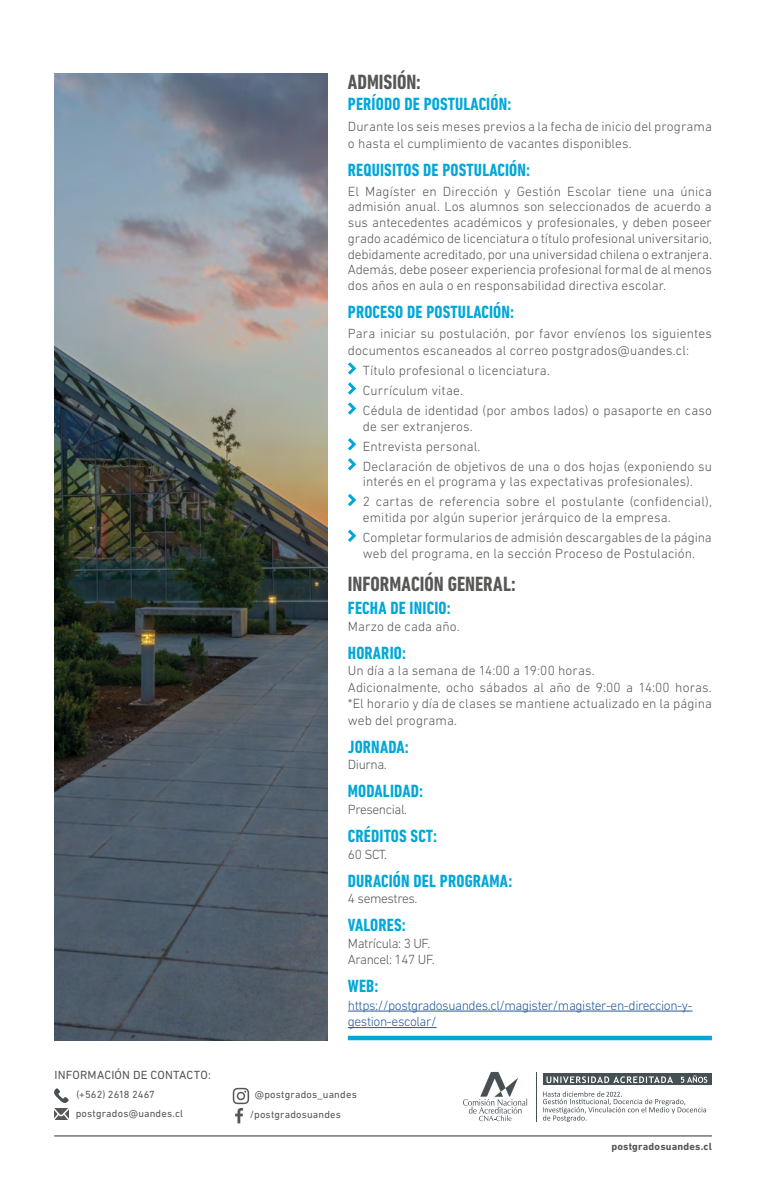
<style>
.page{position:relative;width:766px;height:1191px;background:#fff}
.page>*{position:absolute;margin:0;border:0;box-sizing:border-box;transform-origin:0 0}
.t1{font:700 condensed 21px "DIN Next LT Pro";color:#575756}
.t2{font:700 condensed 18px "DIN Next LT Pro";letter-spacing:.01em;color:#00a7d8}
.t3{font:300 13.5px/15.8px "DIN Next LT Pro";letter-spacing:.005em;color:#575756}
.t4{font:300 13.5px/16.5px "DIN Next LT Pro";letter-spacing:-.03em;color:#275b9b}
.t5{font:300 13.5px/16.5px "DIN Next LT Pro";letter-spacing:-.03em;color:#575756}
.t6{font:12px "DIN Next LT Pro";letter-spacing:.015em;color:#575756}
.t7{font:10.5px/19.8px "DIN Next LT Pro";letter-spacing:.015em;color:#575756}
.t8{font:700 10.5px "DIN Next LT Pro";letter-spacing:.015em;color:#575756}
</style>
<div class="page">
<svg style="left:348px;top:362px;width:9px;height:53px"></svg>
<svg style="left:348px;top:438px;width:9px;height:33px"></svg>
<svg style="left:348px;top:494px;width:9px;height:13px"></svg>
<svg style="left:348px;top:529px;width:9px;height:13px"></svg>
<div style="left:348px;top:1035px;width:363px;height:5px;background:#00a7d8"></div>
<hr style="left:54px;top:1135px;width:657px;height:1px;background:#575756">
<svg style="left:233px;top:1087px;width:16px;height:36px"></svg>
<svg style="left:677px;top:1073px;width:34px;height:11px"></svg>
<svg style="left:680px;top:1075px;width:27px;height:7px"></svg>
<svg style="left:463px;top:1072px;width:64px;height:49px"></svg>
<hr style="left:536px;top:1072px;width:1px;height:50px;background:#455055">
<div style="left:542px;top:1073px;width:134px;height:11px;background:#455055"></div>
<svg style="left:546px;top:1076px;width:126px;height:7px"></svg>
<svg style="left:543px;top:1091px;width:162px;height:31px"></svg>
<svg style="left:54px;top:1088px;width:15px;height:32px"></svg>
<img style="left:54px;top:73px;width:273px;height:967px">
<hr style="left:348px;top:1010px;width:344px;height:1px;background:#275b9b">
<hr style="left:348px;top:1027px;width:88px;height:1px;background:#275b9b">
<p class="t6" style="left:54px;top:1068px;width:158px">INFORMACIÓN DE CONTACTO:</p>
<p class="t7" style="left:76px;top:1103px;width:109px">postgrados@uandes.cl</p>
<p class="t7" style="left:76px;top:1083px;width:80px">(+562) 2618 2467</p>
<h1 class="t1" style="left:348px;top:70px;width:74px">ADMISIÓN:</h1>
<h2 class="t2" style="left:348px;top:94px;width:165px">PERÍODO DE POSTULACIÓN:</h2>
<p class="t3" style="left:348px;top:118px;width:365px;line-height:16.5px">Durante los seis meses previos a la fecha de inicio del programa o hasta el cumplimiento de vacantes disponibles.</p>
<h2 class="t2" style="left:348px;top:159px;width:184px">REQUISITOS DE POSTULACIÓN:</h2>
<p class="t3" style="left:348px;top:183px;width:365px;text-align:justify">El Magíster en Dirección y Gestión Escolar tiene una única admisión anual. Los alumnos son seleccionados de acuerdo a sus antecedentes académicos y profesionales, y deben poseer grado académico de licenciatura o título profesional universitario, debidamente acreditado, por una universidad chilena o extranjera.<br>Además, debe poseer experiencia profesional formal de al menos dos años en aula o en responsabilidad directiva escolar.</p>
<h2 class="t2" style="left:348px;top:302px;width:168px">PROCESO DE POSTULACIÓN:</h2>
<p class="t3" style="left:348px;top:325px;width:365px;line-height:16.5px">Para iniciar su postulación, por favor envíenos los siguientes documentos escaneados al correo postgrados@uandes.cl:</p>
<p class="t3" style="left:363px;top:360px;width:350px;line-height:20px">Título profesional o licenciatura.<br>Currículum vitae.<br>Cédula de identidad (por ambos lados) o pasaporte en caso</p>
<p class="t3" style="left:363px;top:416px;width:350px;line-height:20px">de ser extranjeros.<br>Entrevista personal.<br>Declaración de objetivos de una o dos hojas (exponiendo su</p>
<p class="t3" style="left:363px;top:471px;width:350px;line-height:20px">interés en el programa y las expectativas profesionales).<br>2 cartas de referencia sobre el postulante (confidencial),</p>
<p class="t3" style="left:363px;top:507px;width:350px;line-height:20px">emitida por algún superior jerárquico de la empresa.<br>Completar formularios de admisión descargables de la página</p>
<p class="t3" style="left:363px;top:545px;width:334px">web del programa, en la sección Proceso de Postulación.</p>
<h1 class="t1" style="left:348px;top:572px;width:169px">INFORMACIÓN GENERAL:</h1>
<h2 class="t2" style="left:348px;top:598px;width:104px">FECHA DE INICIO:</h2>
<p class="t3" style="left:348px;top:618px;width:113px">Marzo de cada año.</p>
<h2 class="t2" style="left:348px;top:642px;width:60px">HORARIO:</h2>
<p class="t3" style="left:348px;top:662px;width:365px;line-height:16.5px">Un día a la semana de 14:00 a 19:00 horas.<br>Adicionalmente, ocho sábados al año de 9:00 a 14:00 horas. *El horario y día de clases se mantiene actualizado en la página web del programa.</p>
<h2 class="t2" style="left:348px;top:736px;width:62px">JORNADA:</h2>
<p class="t3" style="left:348px;top:757px;width:40px">Diurna.</p>
<h2 class="t2" style="left:348px;top:781px;width:77px">MODALIDAD:</h2>
<p class="t5" style="left:348px;top:801px;width:61px">Presencial.</p>
<h2 class="t2" style="left:348px;top:825px;width:91px">CRÉDITOS SCT:</h2>
<p class="t3" style="left:348px;top:846px;width:41px">60 SCT.</p>
<h2 class="t2" style="left:348px;top:870px;width:166px">DURACIÓN DEL PROGRAMA:</h2>
<p class="t5" style="left:348px;top:890px;width:71px">4 semestres.</p>
<h2 class="t2" style="left:348px;top:914px;width:59px">VALORES:</h2>
<p class="t5" style="left:348px;top:934px;width:88px">Matrícula: 3 UF.<br>Arancel: 147 UF.</p>
<h2 class="t2" style="left:348px;top:975px;width:32px">WEB:</h2>
<p class="t4" style="left:348px;top:996px;width:346px">https://postgradosuandes.cl/magister/magister-en-direccion-y&shy;gestion-escolar/</p>
<p class="t7" style="left:250px;top:1084px;width:108px;text-indent:5px">@postgrados_uandes /postgradosuandes</p>
<p class="t8" style="left:611px;top:1140px;width:102px">postgradosuandes.cl</p>
</div>
